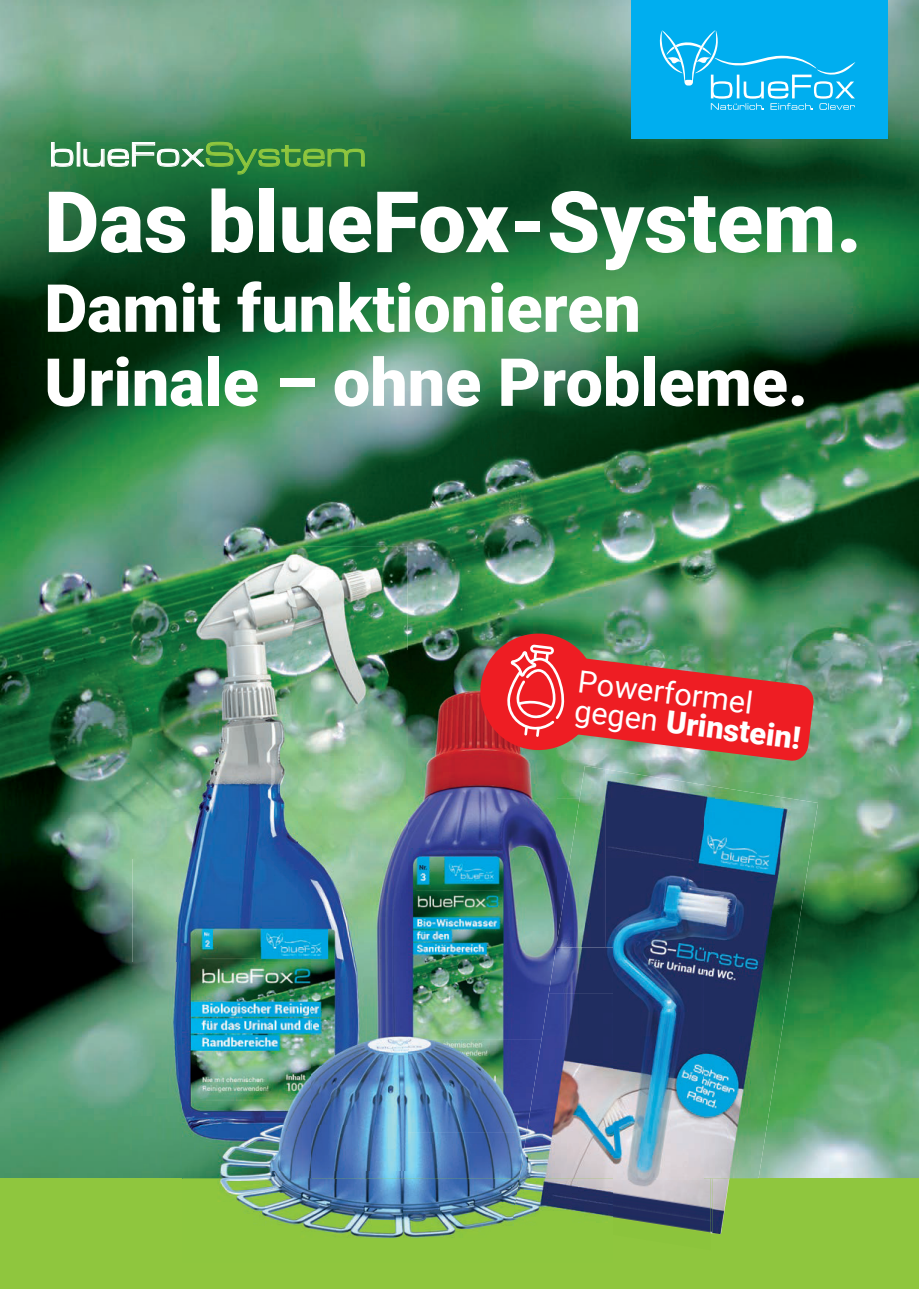
<style>
.page{position:relative;width:919px;height:1289px;background:#fff}
.page>*{position:absolute;margin:0;border:0;box-sizing:border-box;transform-origin:0 0}
.t1{font:900 84.9px "Roboto";color:#fff}
.t2{font:900 66.3px/74.1px "Roboto";color:#fff}
.t3{font:40.35px "Metrostyle Extended";color:#fff}
.t4{font:30.75px/29.2px "Roboto";color:#fff}
.s1{color:#8fc63e}
.s2{font-weight:900}
</style>
<div class="page">
<img style="left:0;top:0;width:918px;height:1178px">
<div style="left:0;top:1178px;width:918px;height:110px;background:#8fc63e"></div>
<div style="left:631px;top:0;width:257px;height:138px;background:#00aeef"></div>
<svg style="left:659px;top:30px;width:196px;height:80px"></svg>
<svg style="left:51px;top:142px;width:314px;height:32px;background:#3d8a4d"></svg>
<img style="left:408px;top:650px;width:69px;height:99px">
<img style="left:408px;top:749px;width:147px;height:290px">
<img style="left:555px;top:761px;width:149px;height:37px">
<img style="left:555px;top:798px;width:1px;height:149px">
<img style="left:132px;top:547px;width:165px;height:415px">
<img style="left:297px;top:547px;width:111px;height:103px">
<img style="left:297px;top:650px;width:14px;height:297px">
<img style="left:132px;top:962px;width:50px;height:208px">
<img style="left:311px;top:650px;width:97px;height:482px">
<img style="left:182px;top:947px;width:129px;height:231px">
<img style="left:182px;top:1178px;width:331px;height:60px">
<img style="left:408px;top:1039px;width:111px;height:93px">
<img style="left:311px;top:1132px;width:208px;height:46px">
<img style="left:311px;top:1178px;width:202px;height:1px">
<img style="left:704px;top:784px;width:76px;height:394px">
<img style="left:779px;top:796px;width:39px;height:248px">
<img style="left:613px;top:1178px;width:97px;height:55px">
<img style="left:710px;top:1178px;width:19px;height:56px">
<img style="left:613px;top:1023px;width:91px;height:156px">
<img style="left:605px;top:769px;width:99px;height:254px">
<img style="left:556px;top:766px;width:49px;height:181px">
<img style="left:513px;top:1178px;width:100px;height:48px">
<img style="left:519px;top:993px;width:94px;height:186px">
<img style="left:548px;top:947px;width:65px;height:46px">
<img style="left:477px;top:630px;width:337px;height:131px">
<p class="t3" style="left:49px;top:133px;width:318px">blueFox<span class="s1">System</span></p>
<p class="t1" style="left:44px;top:162px;width:819px">Das blueFox-System.</p>
<p class="t2" style="left:44px;top:269px;width:765px">Damit funktionieren<br>Urinale – ohne Probleme.</p>
<p class="t4" style="left:580px;top:665px;width:229px;rotate:7deg">Powerformel gegen <span class="s2">Urinstein!</span></p>
</div>
